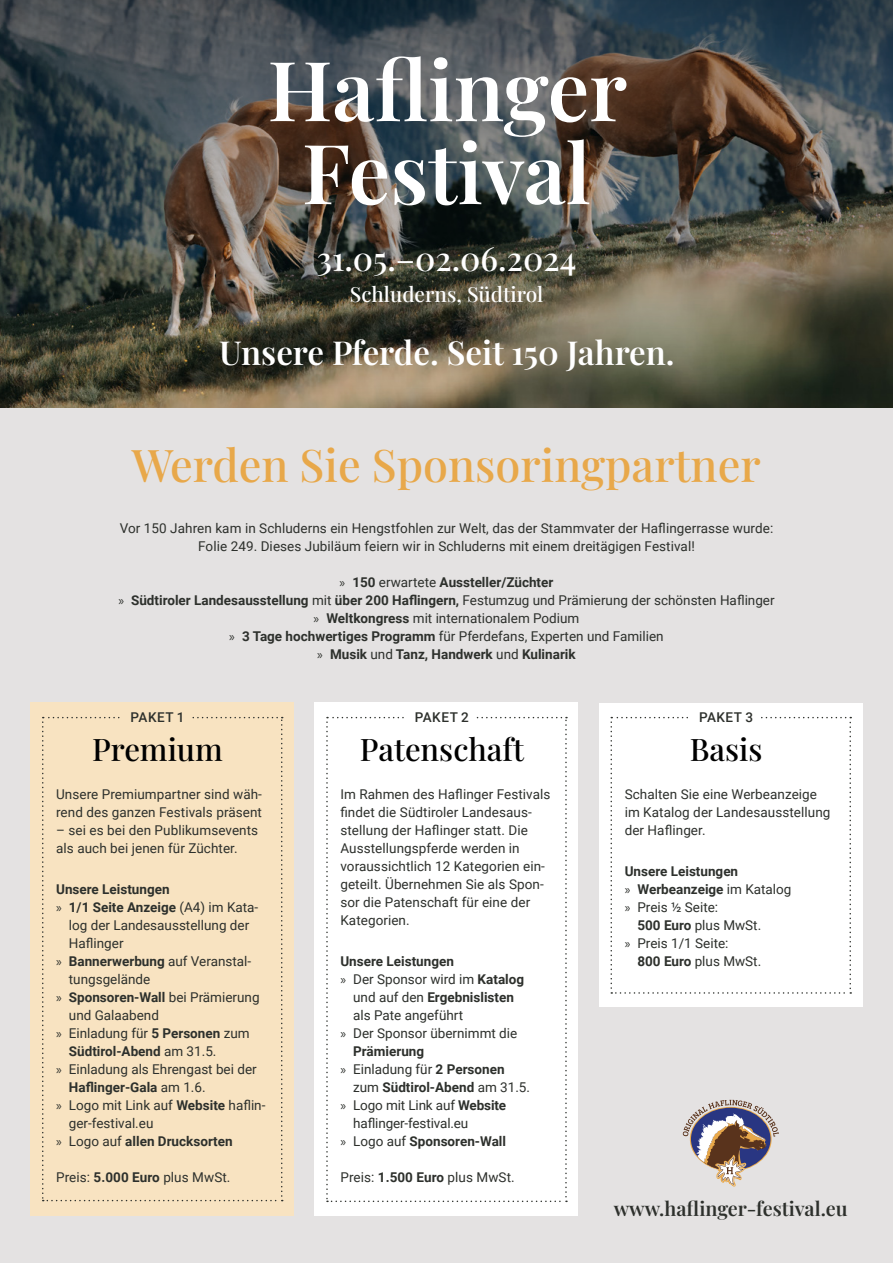
<style>
.page{position:relative;width:893px;height:1263px;background:#fff}
.page>*{position:absolute;margin:0;border:0;box-sizing:border-box;transform-origin:0 0}
.t1{font:600 82.95px/82.9px "Playfair Display";color:#fff;text-align:center}
.t2{font:500 45px "Playfair Display";color:#e8a84a}
.t3{font:600 33px "Playfair Display";letter-spacing:-.005em;color:#fff}
.t4{font:500 33px "Playfair Display";color:#fff}
.t5{font:500 31.05px "Playfair Display";color:#000}
.t6{font:500 20.85px "Playfair Display";color:#fff}
.t7{font:600 19.8px "Playfair Display";color:#2d302c}
.t8{font:13.5px/18px "Roboto";letter-spacing:.005em;color:#2d302c}
.t9{font:700 13.5px/18px "Roboto";color:#2d302c;text-align:center}
.t10{font:500 13.5px "Roboto";letter-spacing:.04em;color:#2d302c}
.s1{font-family:"Myriad Pro";font-weight:400}
.s2{font-weight:400}
.s3{font-family:"Myriad Pro"}
.s4{font-weight:700}
</style>
<div class="page">
<div style="left:0;top:408px;width:893px;height:855px;background:#e4e2e2"></div>
<div style="left:315px;top:703px;width:263px;height:513px;background:#fff"></div>
<svg style="left:326px;top:717px;width:241px;height:485px"></svg>
<div style="left:404px;top:712px;width:71px;height:13px;background:#fff"></div>
<div style="left:31px;top:703px;width:263px;height:513px;background:#f8e3c1"></div>
<svg style="left:42px;top:717px;width:241px;height:484px"></svg>
<div style="left:120px;top:712px;width:71px;height:13px;background:#f8e3c1"></div>
<svg style="left:683px;top:1100px;width:96px;height:86px"></svg>
<div style="left:599px;top:703px;width:263px;height:304px;background:#fff"></div>
<svg style="left:610px;top:717px;width:241px;height:277px"></svg>
<div style="left:688px;top:712px;width:71px;height:13px;background:#fff"></div>
<img style="left:0;top:0;width:893px;height:408px">
<h1 class="t1" style="left:267px;top:42px;width:361px">Haflinger<br>Festival</h1>
<h3 class="t4" style="left:317px;top:233px;width:261px">31.05.–02.06.2024</h3>
<h3 class="t6" style="left:350px;top:278px;width:195px">Schluderns, Südtirol</h3>
<h3 class="t3" style="left:219px;top:326px;width:457px">Unsere Pferde. Seit 150 Jahren.</h3>
<h2 class="t2" style="left:132px;top:429px;width:630px">Werden Sie Sponsoringpartner</h2>
<p class="t8" style="left:120px;top:519px;width:655px;text-align:center">Vor 150 Jahren kam in Schluderns ein Hengstfohlen zur Welt, das der Stammvater der Haflingerrasse wurde:<br>Folie 249. Dieses Jubiläum feiern wir in Schluderns mit einem dreitägigen Festival!</p>
<p class="t9" style="left:118px;top:573px;width:658px"><span class="s1">»</span> 150 <span class="s2">erwartete</span> Aussteller/Züchter<br><span class="s1">»</span> Südtiroler Landesausstellung <span class="s2">mit</span> über 200 Haflingern, <span class="s2">Festumzug und Prämierung der schönsten Haflinger </span><span class="s1">»</span> Weltkongress <span class="s2">mit internationalem Podium<br></span><span class="s1">»</span> 3 Tage hochwertiges Programm <span class="s2">für Pferdefans, Experten und Familien<br></span><span class="s1">»</span> Musik <span class="s2">und</span> Tanz, Handwerk <span class="s2">und</span> Kulinarik</p>
<p class="t10" style="left:131px;top:707px;width:56px">PAKET 1</p>
<h3 class="t5" style="left:92px;top:725px;width:132px">Premium</h3>
<p class="t8" style="left:56px;top:785px;width:207px">Unsere Premiumpartner sind wäh&shy;rend des ganzen Festivals präsent</p>
<p class="t8" style="left:56px;top:821px;width:204px">– sei es bei den Publikumsevents als auch bei jenen für Züchter.</p>
<p class="t9" style="left:56px;top:879px;width:115px">Unsere Leistungen</p>
<p class="t9" style="left:56px;top:897px;width:204px"><span class="s1">»</span> 1/1 Seite Anzeige <span class="s2">(A4) im Kata-</span></p>
<p class="t8" style="left:69px;top:915px;width:182px">log der Landesausstellung der</p>
<p class="t8" style="left:69px;top:933px;width:56px">Haflinger</p>
<p class="t9" style="left:56px;top:951px;width:197px"><span class="s1">»</span> Bannerwerbung <span class="s2">auf Veranstal-</span></p>
<p class="t8" style="left:69px;top:969px;width:83px">tungsgelände</p>
<p class="t9" style="left:56px;top:987px;width:205px"><span class="s1">»</span> Sponsoren-Wall <span class="s2">bei Prämierung</span></p>
<p class="t8" style="left:69px;top:1005px;width:92px">und Galaabend</p>
<p class="t8" style="left:56px;top:1023px;width:195px"><span class="s3">»</span> Einladung für <span class="s4">5 Personen</span> zum</p>
<p class="t9" style="left:69px;top:1041px;width:149px">Südtirol-Abend <span class="s2">am 31.5.</span></p>
<p class="t8" style="left:56px;top:1059px;width:202px"><span class="s3">»</span> Einladung als Ehrengast bei der</p>
<p class="t9" style="left:69px;top:1077px;width:138px">Haflinger-Gala <span class="s2">am 1.6.</span></p>
<p class="t8" style="left:56px;top:1095px;width:211px"><span class="s3">»</span> Logo mit Link auf <span class="s4">Website</span> haflin-</p>
<p class="t8" style="left:69px;top:1113px;width:86px">ger-festival.eu</p>
<p class="t9" style="left:56px;top:1131px;width:178px"><span class="s1">»</span> <span class="s2">Logo auf</span> allen Drucksorten</p>
<p class="t8" style="left:56px;top:1167px;width:176px">Preis: <span class="s4">5.000 Euro</span> plus MwSt.</p>
<p class="t10" style="left:415px;top:707px;width:56px">PAKET 2</p>
<h3 class="t5" style="left:360px;top:725px;width:166px">Patenschaft</h3>
<p class="t8" style="left:340px;top:785px;width:212px">Im Rahmen des Haflinger Festivals findet die Südtiroler Landesaus&shy;stellung der Haflinger statt. Die<br>Ausstellungspferde werden in voraussichtlich 12 Kategorien ein&shy;geteilt. Übernehmen Sie als Spon&shy;sor die Patenschaft für eine der<br>Kategorien.</p>
<p class="t9" style="left:340px;top:951px;width:115px">Unsere Leistungen</p>
<p class="t8" style="left:340px;top:969px;width:185px"><span class="s3">»</span> Der Sponsor wird im <span class="s4">Katalog</span></p>
<p class="t9" style="left:353px;top:987px;width:162px"><span class="s2">und auf den</span> Ergebnislisten</p>
<p class="t8" style="left:353px;top:1005px;width:112px">als Pate angeführt</p>
<p class="t8" style="left:340px;top:1023px;width:178px"><span class="s3">»</span> Der Sponsor übernimmt die</p>
<p class="t9" style="left:353px;top:1041px;width:72px">Prämierung</p>
<p class="t8" style="left:340px;top:1059px;width:166px"><span class="s3">»</span> Einladung für <span class="s4">2 Personen</span></p>
<p class="t9" style="left:353px;top:1077px;width:178px"><span class="s2">zum</span> Südtirol-Abend <span class="s2">am 31.5.</span></p>
<p class="t8" style="left:340px;top:1095px;width:167px"><span class="s3">»</span> Logo mit Link auf <span class="s4">Website</span></p>
<p class="t8" style="left:353px;top:1113px;width:117px">haflinger-festival.eu</p>
<p class="t9" style="left:340px;top:1131px;width:167px"><span class="s1">»</span> <span class="s2">Logo auf</span> Sponsoren-Wall</p>
<p class="t8" style="left:340px;top:1167px;width:176px">Preis: <span class="s4">1.500 Euro</span> plus MwSt.</p>
<p class="t10" style="left:699px;top:707px;width:56px">PAKET 3</p>
<h3 class="t5" style="left:690px;top:725px;width:74px">Basis</h3>
<p class="t8" style="left:625px;top:785px;width:207px">Schalten Sie eine Werbeanzeige im Katalog der Landesausstellung der Haflinger.</p>
<p class="t9" style="left:625px;top:861px;width:115px">Unsere Leistungen</p>
<p class="t9" style="left:625px;top:879px;width:168px"><span class="s1">»</span> Werbeanzeige <span class="s2">im Katalog</span></p>
<p class="t8" style="left:625px;top:897px;width:95px"><span class="s3">»</span> Preis ½ Seite:</p>
<p class="t8" style="left:637px;top:915px;width:125px"><span class="s4">500 Euro</span> plus MwSt.</p>
<p class="t8" style="left:625px;top:933px;width:105px"><span class="s3">»</span> Preis 1/1 Seite:</p>
<p class="t8" style="left:637px;top:951px;width:125px"><span class="s4">800 Euro</span> plus MwSt.</p>
<h3 class="t7" style="left:614px;top:1193px;width:236px">www.haflinger-festival.eu</h3>
</div>
